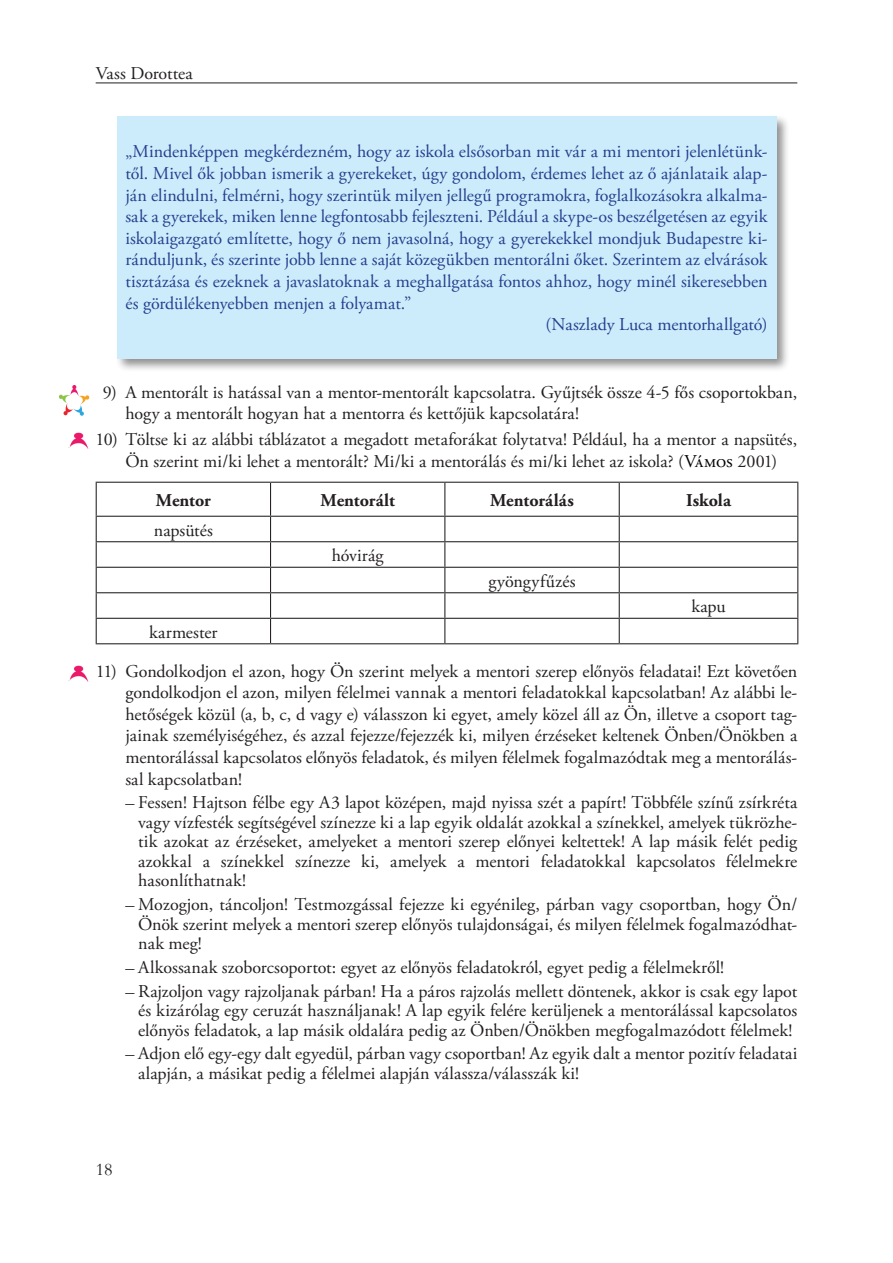
<style>
.page{position:relative;width:893px;height:1263px;background:#fff}
.page>*{position:absolute;margin:0;border:0;box-sizing:border-box;transform-origin:0 0}
.t1{font:18px/19.5px "Adobe Garamond Pro";color:#231f20;text-align:justify}
.t2{font:18px "Adobe Garamond Pro";letter-spacing:-.005em;color:#253f8e}
.t3{font:700 18px "Adobe Garamond Pro";letter-spacing:.005em;color:#231f20}
.t4{font:18px "Garamond";color:#231f20}
.s1{color:#000}
.s2{font-family:"Garamond"}
</style>
<div class="page">
<hr style="left:96px;top:83px;width:701px;height:1px;background:#231f20">
<hr style="left:96px;top:482px;width:175px;height:1px;background:#231f20">
<hr style="left:96px;top:483px;width:1px;height:33px;background:#231f20">
<hr style="left:271px;top:482px;width:174px;height:1px;background:#231f20">
<hr style="left:270px;top:483px;width:1px;height:33px;background:#231f20">
<hr style="left:445px;top:482px;width:174px;height:1px;background:#231f20">
<hr style="left:444px;top:483px;width:1px;height:33px;background:#231f20">
<hr style="left:619px;top:482px;width:179px;height:1px;background:#231f20">
<hr style="left:619px;top:483px;width:1px;height:33px;background:#231f20">
<hr style="left:797px;top:483px;width:1px;height:33px;background:#231f20">
<hr style="left:96px;top:516px;width:175px;height:1px;background:#231f20">
<hr style="left:271px;top:516px;width:174px;height:1px;background:#231f20">
<hr style="left:445px;top:516px;width:174px;height:1px;background:#231f20">
<hr style="left:619px;top:516px;width:179px;height:1px;background:#231f20">
<hr style="left:96px;top:541px;width:175px;height:1px;background:#231f20">
<hr style="left:271px;top:541px;width:174px;height:1px;background:#231f20">
<hr style="left:445px;top:541px;width:174px;height:1px;background:#231f20">
<hr style="left:619px;top:541px;width:179px;height:1px;background:#231f20">
<hr style="left:96px;top:567px;width:175px;height:1px;background:#231f20">
<hr style="left:271px;top:567px;width:174px;height:1px;background:#231f20">
<hr style="left:445px;top:567px;width:174px;height:1px;background:#231f20">
<hr style="left:619px;top:567px;width:179px;height:1px;background:#231f20">
<hr style="left:96px;top:592px;width:175px;height:1px;background:#231f20">
<hr style="left:271px;top:592px;width:174px;height:1px;background:#231f20">
<hr style="left:445px;top:592px;width:174px;height:1px;background:#231f20">
<hr style="left:619px;top:592px;width:179px;height:1px;background:#231f20">
<hr style="left:96px;top:618px;width:175px;height:1px;background:#231f20">
<svg style="left:96px;top:517px;width:1px;height:126px"></svg>
<hr style="left:271px;top:618px;width:174px;height:1px;background:#231f20">
<svg style="left:270px;top:517px;width:1px;height:126px"></svg>
<hr style="left:445px;top:618px;width:174px;height:1px;background:#231f20">
<svg style="left:444px;top:517px;width:1px;height:126px"></svg>
<hr style="left:619px;top:618px;width:179px;height:1px;background:#231f20">
<svg style="left:619px;top:517px;width:1px;height:126px"></svg>
<svg style="left:797px;top:517px;width:1px;height:126px"></svg>
<hr style="left:96px;top:643px;width:175px;height:1px;background:#231f20">
<hr style="left:271px;top:643px;width:174px;height:1px;background:#231f20">
<hr style="left:445px;top:643px;width:174px;height:1px;background:#231f20">
<hr style="left:619px;top:643px;width:179px;height:1px;background:#231f20">
<div style="left:115px;top:114px;width:675px;height:259px;background:#231f20;opacity:.5"></div>
<div style="left:117px;top:116px;width:659px;height:242px;background:#ccecfb"></div>
<img style="left:60px;top:386px;width:29px;height:29px">
<img style="left:68px;top:432px;width:20px;height:16px">
<img style="left:68px;top:665px;width:21px;height:17px">
<p class="t1" style="left:96px;top:64px;width:99px">Vass Dorottea</p>
<p class="t2" style="left:125px;top:141px;width:644px">„Mindenképpen megkérdezném, hogy az iskola elsősorban mit vár a mi mentori jelenlétünk-</p>
<p class="t2" style="left:125px;top:162px;width:644px">től. Mivel ők jobban ismerik a gyerekeket, úgy gondolom, érdemes lehet az ő ajánlataik alap-</p>
<p class="t2" style="left:125px;top:184px;width:644px">ján elindulni, felmérni, hogy szerintük milyen jellegű programokra, foglalkozásokra alkalma-</p>
<p class="t2" style="left:125px;top:206px;width:644px">sak a gyerekek, miken lenne legfontosabb fejleszteni. Például a skype-os beszélgetésen az egyik</p>
<p class="t2" style="left:125px;top:227px;width:644px">iskolaigazgató említette, hogy ő nem javasolná, hogy a gyerekekkel mondjuk Budapestre ki-</p>
<p class="t2" style="left:125px;top:249px;width:644px">ránduljunk, és szerinte jobb lenne a saját közegükben mentorálni őket. Szerintem az elvárások</p>
<p class="t2" style="left:125px;top:270px;width:644px">tisztázása és ezeknek a javaslatoknak a meghallgatása fontos ahhoz, hogy minél sikeresebben</p>
<p class="t2" style="left:125px;top:292px;width:287px">és gördülékenyebben menjen a folyamat.”</p>
<p class="t2" style="left:546px;top:314px;width:223px">(Naszlady Luca mentorhallgató)</p>
<p class="t1" style="left:125px;top:382px;width:673px;line-height:21.6px;text-indent:-23px">9) A mentorált is hatással van a mentor-mentorált kapcsolatra. Gyűjtsék össze 4-5 fős csoportokban, hogy a mentorált hogyan hat a mentorra és kettőjük kapcsolatára!</p>
<p class="t1" style="left:96px;top:429px;width:703px;line-height:21.6px;text-align:center">10) Töltse ki az alábbi táblázatot a megadott metaforákat folytatva! Például, ha a mentor a napsütés,<br>Ön szerint mi/ki lehet a mentorált? Mi/ki a mentorálás és mi/ki lehet az iskola? (<span class="s1">Vámos</span> 2001)</p>
<p class="t3" style="left:156px;top:489px;width:56px">Mentor</p>
<p class="t3" style="left:321px;top:489px;width:76px">Mentorált</p>
<p class="t3" style="left:490px;top:489px;width:85px">Mentorálás</p>
<p class="t3" style="left:686px;top:489px;width:46px">Iskola</p>
<p class="t1" style="left:154px;top:521px;width:61px">napsütés</p>
<p class="t1" style="left:332px;top:546px;width:54px">hóvirág</p>
<p class="t1" style="left:489px;top:572px;width:88px">gyöngyfűzés</p>
<p class="t1" style="left:691px;top:597px;width:36px">kapu</p>
<p class="t1" style="left:149px;top:623px;width:70px">karmester</p>
<p class="t1" style="left:125px;top:661px;width:673px;line-height:21.6px;text-indent:-30px">11) Gondolkodjon el azon, hogy Ön szerint melyek a mentori szerep előnyös feladatai! Ezt követően gondolkodjon el azon, milyen félelmei vannak a mentori feladatokkal kapcsolatban! Az alábbi le&shy;hetőségek közül (a, b, c, d vagy e) válasszon ki egyet, amely közel áll az Ön, illetve a csoport tag&shy;jainak személyiségéhez, és azzal fejezze/fejezzék ki, milyen érzéseket keltenek Önben/Önökben a mentorálással kapcsolatos előnyös feladatok, és milyen félelmek fogalmazódtak meg a mentorálás&shy;sal kapcsolatban!</p>
<p class="t1" style="left:138px;top:793px;width:661px;text-indent:-13px"><span class="s2">–</span> Fessen! Hajtson félbe egy A3 lapot középen, majd nyissa szét a papírt! Többféle színű zsírkréta vagy vízfesték segítségével színezze ki a lap egyik oldalát azokkal a színekkel, amelyek tükrözhe&shy;tik azokat az érzéseket, amelyeket a mentori szerep előnyei keltettek! A lap másik felét pedig azokkal a színekkel színezze ki, amelyek a mentori feladatokkal kapcsolatos félelmekre hasonlíthatnak!</p>
<p class="t1" style="left:138px;top:895px;width:661px;text-indent:-13px"><span class="s2">–</span> Mozogjon, táncoljon! Testmozgással fejezze ki egyénileg, párban vagy csoportban, hogy Ön/ Önök szerint melyek a mentori szerep előnyös tulajdonságai, és milyen félelmek fogalmazódhat&shy;nak meg!</p>
<p class="t1" style="left:125px;top:958px;width:600px"><span class="s2">–</span> Alkossanak szoborcsoportot: egyet az előnyös feladatokról, egyet pedig a félelmekről!</p>
<p class="t1" style="left:138px;top:982px;width:661px;text-indent:-13px"><span class="s2">–</span> Rajzoljon vagy rajzoljanak párban! Ha a páros rajzolás mellett döntenek, akkor is csak egy lapot és kizárólag egy ceruzát használjanak! A lap egyik felére kerüljenek a mentorálással kapcsolatos előnyös feladatok, a lap másik oldalára pedig az Önben/Önökben megfogalmazódott félelmek!</p>
<p class="t1" style="left:138px;top:1044px;width:661px;text-indent:-13px"><span class="s2">–</span> Adjon elő egy-egy dalt egyedül, párban vagy csoportban! Az egyik dalt a mentor pozitív feladatai alapján, a másikat pedig a félelmei alapján válassza/válasszák ki!</p>
<p class="t4" style="left:96px;top:1157px;width:18px">18</p>
</div>
